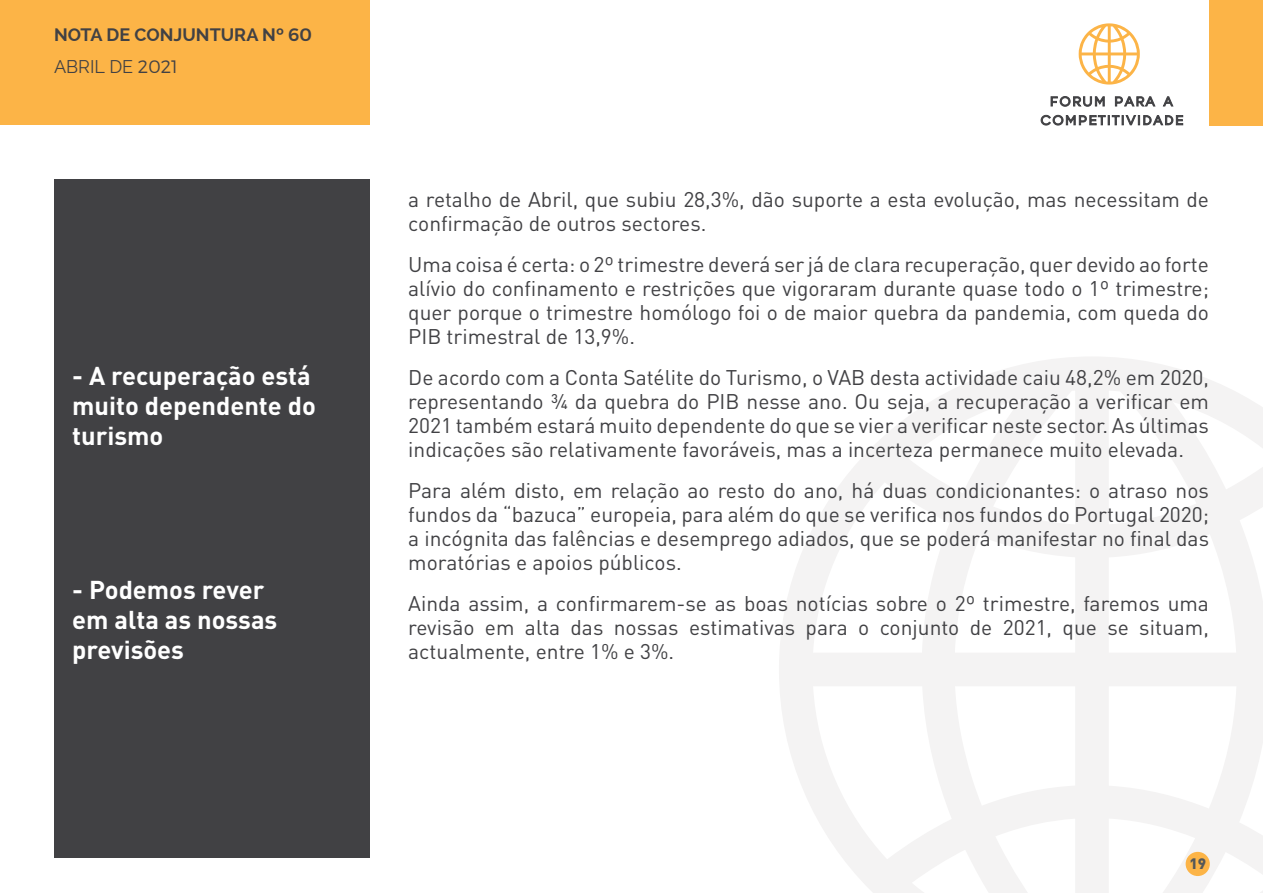
<style>
.page{position:relative;width:1263px;height:893px;background:#fff}
.page>*{position:absolute;margin:0;border:0;box-sizing:border-box;transform-origin:0 0}
.t1{font:700 25.5px/30px "DIN Pro";color:#fff}
.t2{font:21px/24px "DIN Pro";color:#414144;text-align:justify}
.t3{font:700 18px/32px "Raleway";color:#414144}
.t4{font:900 15px "DIN Pro";color:#555859}
.s1{font-family:"Montserrat";font-weight:500}
.s2{font-weight:400}
.s3{font-family:"Montserrat";font-weight:300}
</style>
<div class="page">
<div style="left:54px;top:179px;width:316px;height:678px;background:#414144"></div>
<svg style="left:779px;top:357px;width:484px;height:536px"></svg>
<div style="left:0;top:0;width:370px;height:125px;background:#fcb447"></div>
<div style="left:1210px;top:0;width:53px;height:125px;background:#fcb447"></div>
<svg style="left:1079px;top:23px;width:61px;height:62px"></svg>
<svg style="left:1050px;top:96px;width:55px;height:11px"></svg>
<svg style="left:1115px;top:96px;width:41px;height:11px"></svg>
<svg style="left:1162px;top:96px;width:12px;height:11px"></svg>
<svg style="left:1040px;top:114px;width:143px;height:12px"></svg>
<div style="left:1185px;top:852px;width:25px;height:24px;background:#fcb447;border-radius:50%"></div>
<p class="t3" style="left:54px;top:19px;width:259px">NOTA DE CONJUNTURA Nº <span class="s1">60<br></span><span class="s2">ABRIL DE</span> <span class="s3">2021</span></p>
<p class="t1" style="left:72px;top:360px;width:245px">- A recuperação está muito dependente do turismo</p>
<p class="t1" style="left:72px;top:574px;width:207px">- Podemos rever em alta as nossas previsões</p>
<p class="t2" style="left:408px;top:186px;width:802px">a retalho de Abril, que subiu 28,3%, dão suporte a esta evolução, mas necessitam de confirmação de outros sectores.</p>
<p class="t2" style="left:408px;top:251px;width:802px">Uma coisa é certa: o 2º trimestre deverá ser já de clara recuperação, quer devido ao forte alívio do confinamento e restrições que vigoraram durante quase todo o 1º trimestre; quer porque o trimestre homólogo foi o de maior quebra da pandemia, com queda do PIB trimestral de 13,9%.</p>
<p class="t2" style="left:408px;top:364px;width:802px">De acordo com a Conta Satélite do Turismo, o VAB desta actividade caiu 48,2% em 2020, representando ¾ da quebra do PIB nesse ano. Ou seja, a recuperação a verificar em 2021 também estará muito dependente do que se vier a verificar neste sector. As últimas indicações são relativamente favoráveis, mas a incerteza permanece muito elevada.</p>
<p class="t2" style="left:408px;top:478px;width:802px">Para além disto, em relação ao resto do ano, há duas condicionantes: o atraso nos fundos da “bazuca” europeia, para além do que se verifica nos fundos do Portugal 2020; a incógnita das falências e desemprego adiados, que se poderá manifestar no final das moratórias e apoios públicos.</p>
<p class="t2" style="left:408px;top:591px;width:802px">Ainda assim, a confirmarem-se as boas notícias sobre o 2º trimestre, faremos uma revisão em alta das nossas estimativas para o conjunto de 2021, que se situam, actualmente, entre 1% e 3%.</p>
<p class="t4" style="left:1189px;top:853px;width:18px">19</p>
</div>
